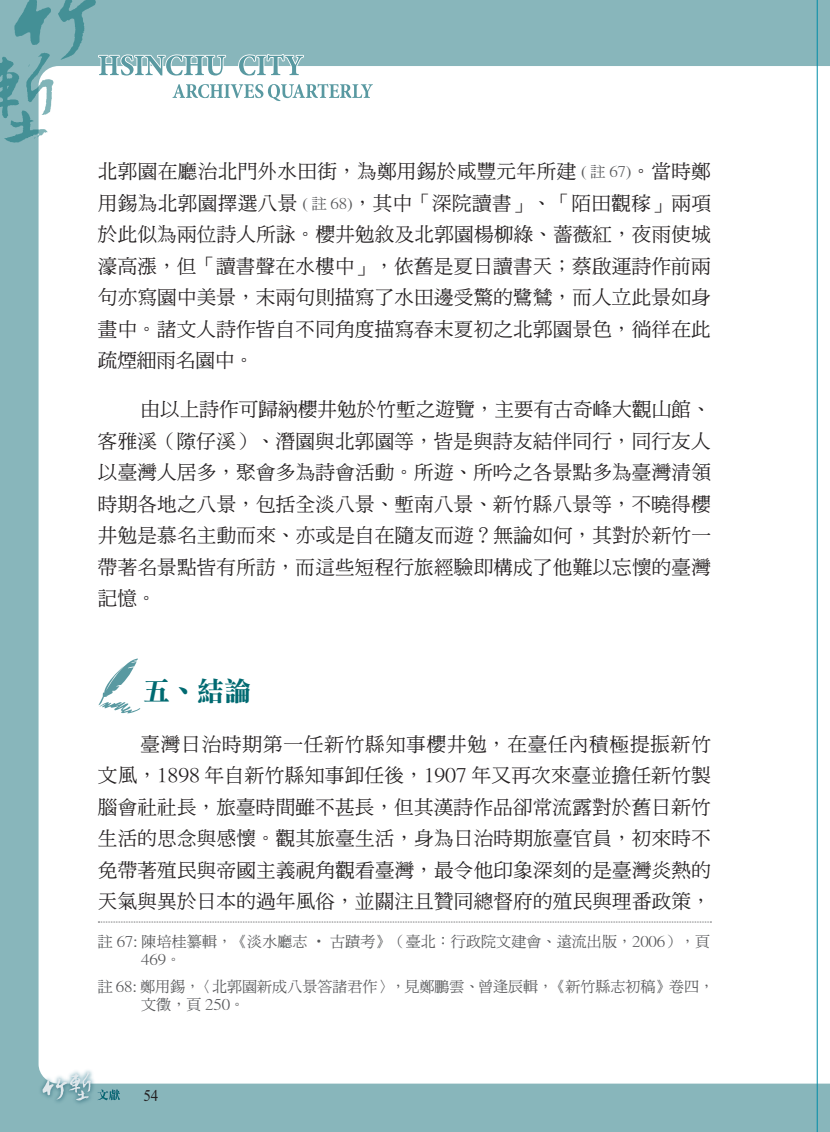
<style>
.page{position:relative;width:830px;height:1132px;background:#fff}
.page>*{position:absolute;margin:0;border:0;box-sizing:border-box;transform-origin:0 0}
.t1{font:27px "DF Li Song Bd HK BF";color:#006a71}
.t2{font:19.5px/31.5px "DF Ming Md HKP BF";letter-spacing:.015em;color:#231f20;text-align:justify}
.t3{font:15px/18px "DF Ming Md HKP BF";color:#57585a}
.t4{font:15px "DF Li Song Md HK BF";color:#231f20}
.s1{font-size:15px;color:#57585a}
</style>
<div class="page">
<div style="left:0;top:0;width:816px;height:1131px;background:#88b6bb"></div>
<div style="left:39px;top:66px;width:777px;height:1017px;background:#fff"></div>
<img style="left:39px;top:1071px;width:23px;height:31px">
<img style="left:63px;top:1065px;width:35px;height:39px">
<svg style="left:43px;top:1071px;width:48px;height:29px"></svg>
<svg style="left:97px;top:1089px;width:23px;height:10px"></svg>
<svg style="left:0;top:0;width:374px;height:143px"></svg>
<div style="left:816px;top:0;width:13px;height:1131px;background:#88b6bb"></div>
<svg style="left:817px;top:66px;width:12px;height:1017px;background:#d0e9ee"></svg>
<hr style="left:816px;top:0;width:1px;height:1131px;background:#008da8">
<svg style="left:98px;top:921px;width:613px;height:1px"></svg>
<svg style="left:98px;top:658px;width:43px;height:55px;background:#d7e6e8"></svg>
<p class="t2" style="left:98px;top:157px;width:614px">北郭園在廳治北門外水田街，為鄭用錫於咸豐元年所建 <span class="s1">( 註 67)</span>。當時鄭用錫為北郭園擇選八景 <span class="s1">( 註 68)</span>，其中「深院讀書」、「陌田觀稼」兩項於此似為兩位詩人所詠。櫻井勉敘及北郭園楊柳綠、薔薇紅，夜雨使城濠高漲，但「讀書聲在水樓中」，依舊是夏日讀書天；蔡啟運詩作前兩句亦寫園中美景，末兩句則描寫了水田邊受驚的鷺鷥，而人立此景如身畫中。諸文人詩作皆自不同角度描寫春末夏初之北郭園景色，徜徉在此疏煙細雨名園中。</p>
<p class="t2" style="left:98px;top:394px;width:614px;text-indent:43px">由以上詩作可歸納櫻井勉於竹塹之遊覽，主要有古奇峰大觀山館、客雅溪（隙仔溪）、潛園與北郭園等，皆是與詩友結伴同行，同行友人以臺灣人居多，聚會多為詩會活動。所遊、所吟之各景點多為臺灣清領時期各地之八景，包括全淡八景、塹南八景、新竹縣八景等，不曉得櫻井勉是慕名主動而來、亦或是自在隨友而遊？無論如何，其對於新竹一帶著名景點皆有所訪，而這些短程行旅經驗即構成了他難以忘懷的臺灣記憶。</p>
<h1 class="t1" style="left:143px;top:677px;width:109px">五、結論</h1>
<p class="t2" style="left:98px;top:728px;width:614px;text-indent:43px">臺灣日治時期第一任新竹縣知事櫻井勉，在臺任內積極提振新竹文風，1898 年自新竹縣知事卸任後，1907 年又再次來臺並擔任新竹製腦會社社長，旅臺時間雖不甚長，但其漢詩作品卻常流露對於舊日新竹生活的思念與感懷。觀其旅臺生活，身為日治時期旅臺官員，初來時不免帶著殖民與帝國主義視角觀看臺灣，最令他印象深刻的是臺灣炎熱的天氣與異於日本的過年風俗，並關注且贊同總督府的殖民與理番政策，</p>
<p class="t3" style="left:141px;top:932px;width:570px;text-indent:-43px">註 67: 陳培桂纂輯，《淡水廳志 ‧ 古蹟考》（臺北：行政院文建會、遠流出版，2006），頁<br>469。</p>
<p class="t3" style="left:141px;top:977px;width:574px;text-indent:-43px">註 68: 鄭用錫，〈北郭園新成八景答諸君作〉，見鄭鵬雲、曾逢辰輯，《新竹縣志初稿》卷四，文徵，頁 250。</p>
<p class="t4" style="left:143px;top:1087px;width:16px">54</p>
</div>
